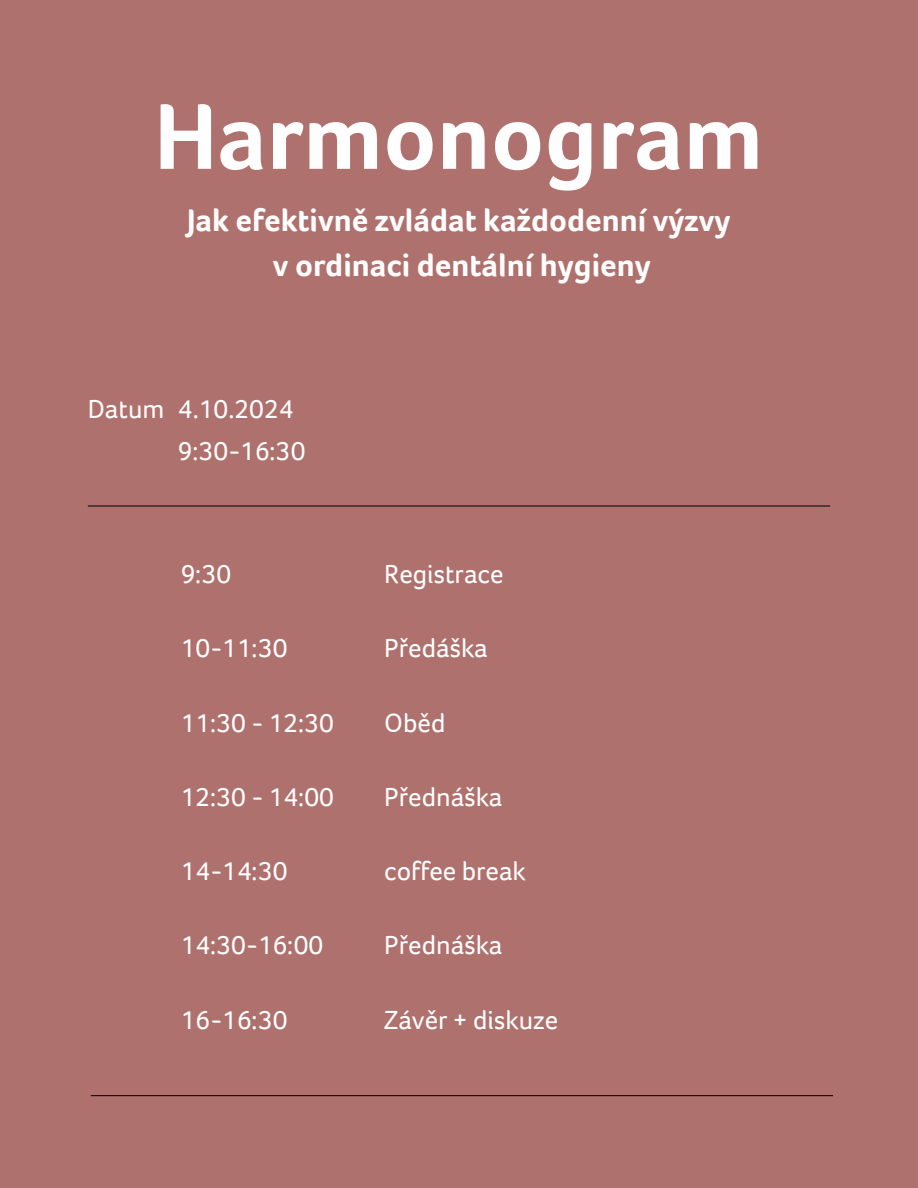
<style>
.page{position:relative;width:918px;height:1188px;background:#af716d}
.page>*{position:absolute;margin:0;border:0;box-sizing:border-box;transform-origin:0 0}
.t1{font:700 96px "Foco";color:#fffefe}
.t2{font:700 32.25px/45px "Foco";color:#fffefe;text-align:center}
.t3{font:27px "Foco";color:#fffefe}
</style>
<div class="page">
<hr style="left:88px;top:505px;width:742px;height:2px;background:#0d0d0d">
<hr style="left:91px;top:1095px;width:742px;height:1px;background:#0d0d0d">
<h1 class="t1" style="left:154px;top:101px;width:611px">Harmonogram</h1>
<p class="t2" style="left:187px;top:202px;width:545px">Jak efektivně zvládat každodenní výzvy v ordinaci dentální hygieny</p>
<h2 class="t3" style="left:88px;top:399px;width:78px">Datum</h2>
<p class="t3" style="left:178px;top:399px;width:117px">4.10.2024</p>
<p class="t3" style="left:178px;top:441px;width:129px">9:30-16:30</p>
<p class="t3" style="left:181px;top:564px;width:52px">9:30</p>
<p class="t3" style="left:384px;top:564px;width:121px">Registrace</p>
<p class="t3" style="left:181px;top:638px;width:108px">10-11:30</p>
<p class="t3" style="left:384px;top:638px;width:105px">Předáška</p>
<p class="t3" style="left:181px;top:712px;width:155px">11:30 - 12:30</p>
<p class="t3" style="left:384px;top:712px;width:63px">Oběd</p>
<p class="t3" style="left:181px;top:787px;width:155px">12:30 - 14:00</p>
<p class="t3" style="left:384px;top:787px;width:120px">Přednáška</p>
<p class="t3" style="left:181px;top:861px;width:108px">14-14:30</p>
<p class="t3" style="left:384px;top:861px;width:143px">coffee break</p>
<p class="t3" style="left:181px;top:935px;width:144px">14:30-16:00</p>
<p class="t3" style="left:384px;top:935px;width:120px">Přednáška</p>
<p class="t3" style="left:181px;top:1009px;width:108px">16-16:30</p>
<p class="t3" style="left:384px;top:1009px;width:175px">Závěr + diskuze</p>
</div>
